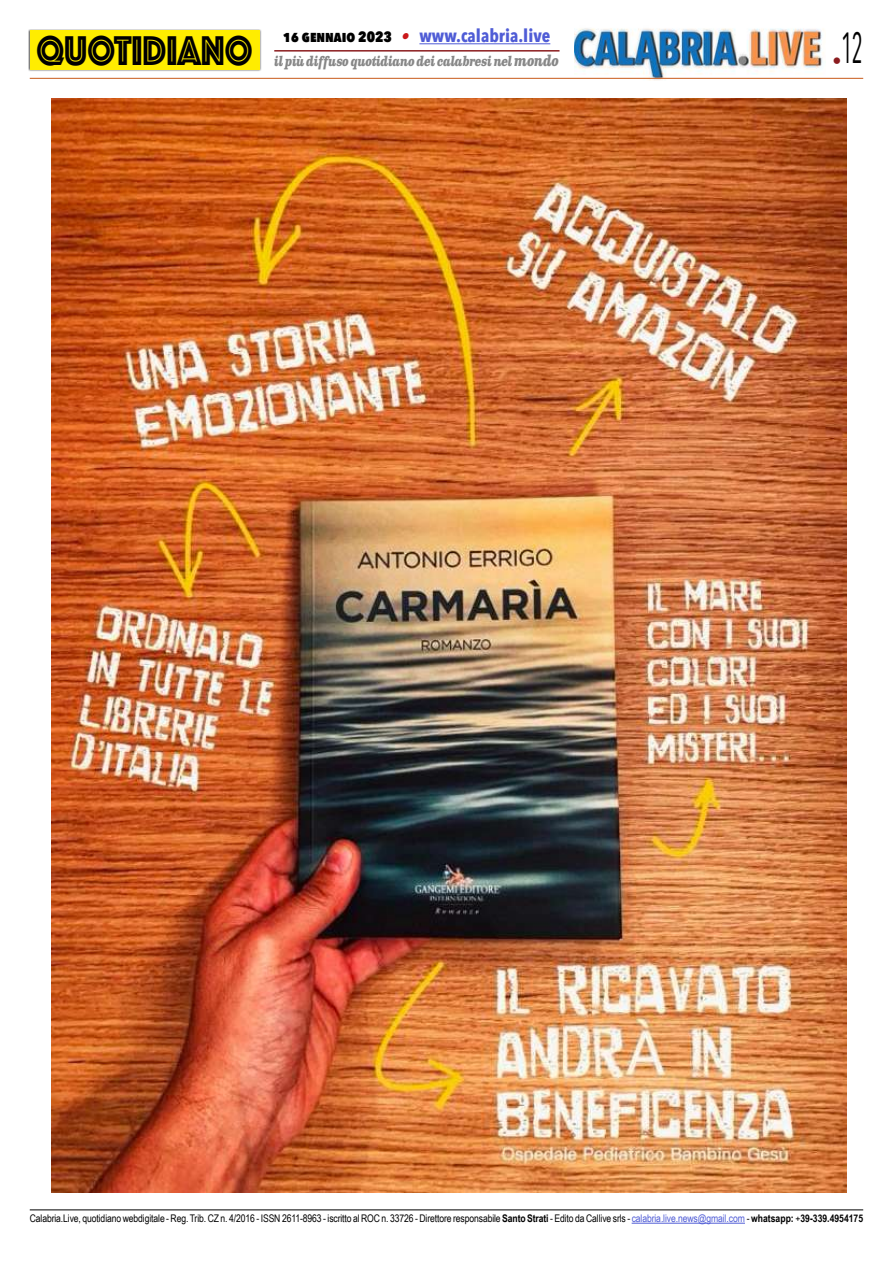
<style>
.page{position:relative;width:893px;height:1263px;background:#fff}
.page>*{position:absolute;margin:0;border:0;box-sizing:border-box;transform-origin:0 0}
.t1{font:43.5px "Avenir Next Condensed";color:#000;scale:.55 1}
.t2{font:43.2px "Phosphate Inline";color:#000;scale:.87 1}
.t3{font:700 18px "Avenir Next Condensed";color:#4f5cd6}
.t4{font:italic 700 13.5px "Clarendon Text Pro";letter-spacing:-.05em;color:#878787;scale:.79 1}
.t5{font:10.5px "Arial Narrow";letter-spacing:-.01em;color:#000}
.s1{font-weight:800;font-size:15px;color:#000}
.s2{font-family:"Clarendon Text Pro";font-style:italic;font-size:16.5px;color:#ca181a}
.s3{font-size:15px}
.s4{font-weight:700}
.s5{color:#4f5cd6}
</style>
<div class="page">
<img style="left:574px;top:28px;width:252px;height:53px">
<hr style="left:30px;top:78px;width:833px;height:1px;background:#c85a19">
<div style="left:28px;top:29px;width:233px;height:43px;background:#000;opacity:.75"></div>
<div style="left:30px;top:31px;width:229px;height:39px;background:#ffed00"></div>
<hr style="left:419px;top:43px;width:131px;height:1px;background:#4f5cd6">
<hr style="left:274px;top:50px;width:285px;height:2px;background:#8b1c1f">
<hr style="left:30px;top:1209px;width:833px;height:1px;background:#000">
<hr style="left:632px;top:1223px;width:113px;height:1px;background:#4f5cd6">
<img style="left:51px;top:99px;width:795px;height:1094px">
<h2 class="t2" style="left:36px;top:20px;width:250px">QUOTIDIANO</h2>
<h3 class="t3" style="left:283px;top:25px;width:269px"><span class="s1">16 gennaio 2023</span> <span class="s2">•</span> www.calabria.live</h3>
<p class="t4" style="left:274px;top:53px;width:362px">il più diffuso quotidiano dei calabresi nel <span class="s3">mondo</span></p>
<h1 class="t1" style="left:832px;top:11px;width:58px"><sub>•</sub>12</h1>
<p class="t5" style="left:30px;top:1211px;width:835px">Calabria.Live, quotidiano webdigitale - Reg. Trib. CZ n. 4/2016 - ISSN 2611-8963 - iscritto al ROC n. 33726 - Direttore responsabile <span class="s4">Santo Strati</span> - Edito da Callive srls - <span class="s5">calabria.live.news@gmail.com</span> - <span class="s4">whatsapp:</span> +<span class="s4">39-339.4954175</span></p>
</div>
